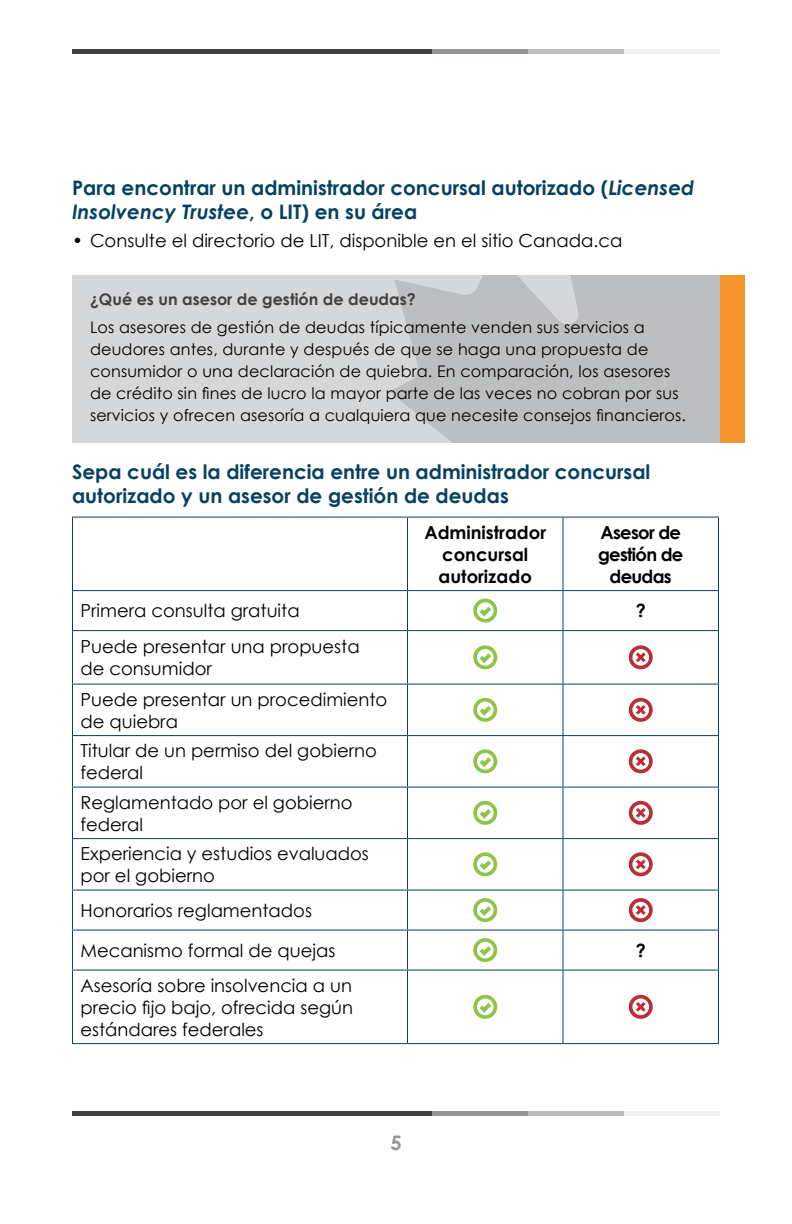
<style>
.page{position:relative;width:792px;height:1224px;background:#fff}
.page>*{position:absolute;margin:0;border:0;box-sizing:border-box;transform-origin:0 0}
.t1{font:700 20px/24px "Century Gothic";color:#064163}
.t2{font:700 20px "Century Gothic";color:#939598}
.t3{font:18px/22px "Century Gothic";color:#000}
.t4{font:700 18px/22px "Century Gothic";color:#000;text-align:center}
.t5{font:700 18px/22px "Century Gothic";letter-spacing:-.04em;color:#000;text-align:center}
.t6{font:16px/22px "Century Gothic";letter-spacing:.01em;color:#000}
.t7{font:700 16px "Century Gothic";color:#414042}
.s1{font-style:italic}
</style>
<div class="page">
<div style="left:476px;top:1111px;width:244px;height:5px;background:#f1f1f2"></div>
<div style="left:376px;top:1111px;width:248px;height:5px;background:#bcbec0"></div>
<div style="left:271px;top:1111px;width:256px;height:5px;background:#939598"></div>
<div style="left:72px;top:1111px;width:359px;height:5px;background:#414042"></div>
<div style="left:476px;top:49px;width:244px;height:5px;background:#f1f1f2"></div>
<div style="left:376px;top:49px;width:248px;height:5px;background:#bcbec0"></div>
<div style="left:271px;top:49px;width:256px;height:5px;background:#939598"></div>
<div style="left:72px;top:49px;width:359px;height:5px;background:#414042"></div>
<svg style="left:72px;top:275px;width:648px;height:168px;background:#cacccd"></svg>
<div style="left:720px;top:275px;width:24px;height:168px;background:#f7942d"></div>
<hr style="left:72px;top:517px;width:336px;height:1px;background:#064163">
<hr style="left:72px;top:518px;width:1px;height:72px;background:#064163">
<hr style="left:408px;top:517px;width:155px;height:1px;background:#064163">
<hr style="left:407px;top:518px;width:1px;height:72px;background:#064163">
<hr style="left:563px;top:517px;width:156px;height:1px;background:#064163">
<hr style="left:562px;top:518px;width:2px;height:72px;background:#064163">
<hr style="left:718px;top:518px;width:1px;height:72px;background:#064163">
<hr style="left:72px;top:590px;width:336px;height:1px;background:#064163">
<hr style="left:72px;top:591px;width:1px;height:39px;background:#064163">
<hr style="left:408px;top:590px;width:155px;height:1px;background:#064163">
<hr style="left:407px;top:591px;width:1px;height:39px;background:#064163">
<hr style="left:563px;top:590px;width:156px;height:1px;background:#064163">
<hr style="left:562px;top:591px;width:2px;height:39px;background:#064163">
<hr style="left:718px;top:591px;width:1px;height:39px;background:#064163">
<hr style="left:72px;top:630px;width:336px;height:1px;background:#064163">
<hr style="left:72px;top:631px;width:1px;height:53px;background:#064163">
<hr style="left:408px;top:630px;width:155px;height:1px;background:#064163">
<hr style="left:407px;top:631px;width:1px;height:53px;background:#064163">
<hr style="left:563px;top:630px;width:156px;height:1px;background:#064163">
<hr style="left:562px;top:631px;width:2px;height:53px;background:#064163">
<hr style="left:718px;top:631px;width:1px;height:53px;background:#064163">
<hr style="left:72px;top:684px;width:336px;height:1px;background:#064163">
<hr style="left:72px;top:685px;width:1px;height:50px;background:#064163">
<hr style="left:408px;top:684px;width:155px;height:1px;background:#064163">
<hr style="left:407px;top:685px;width:1px;height:50px;background:#064163">
<hr style="left:563px;top:684px;width:156px;height:1px;background:#064163">
<hr style="left:562px;top:685px;width:2px;height:50px;background:#064163">
<hr style="left:718px;top:685px;width:1px;height:50px;background:#064163">
<hr style="left:72px;top:735px;width:336px;height:1px;background:#064163">
<hr style="left:72px;top:736px;width:1px;height:51px;background:#064163">
<hr style="left:408px;top:735px;width:155px;height:1px;background:#064163">
<hr style="left:407px;top:736px;width:1px;height:51px;background:#064163">
<hr style="left:563px;top:735px;width:156px;height:1px;background:#064163">
<hr style="left:562px;top:736px;width:2px;height:51px;background:#064163">
<hr style="left:718px;top:736px;width:1px;height:51px;background:#064163">
<hr style="left:72px;top:787px;width:336px;height:1px;background:#064163">
<hr style="left:72px;top:788px;width:1px;height:50px;background:#064163">
<hr style="left:408px;top:787px;width:155px;height:1px;background:#064163">
<hr style="left:407px;top:788px;width:1px;height:50px;background:#064163">
<hr style="left:563px;top:787px;width:156px;height:1px;background:#064163">
<hr style="left:562px;top:788px;width:2px;height:50px;background:#064163">
<hr style="left:718px;top:788px;width:1px;height:50px;background:#064163">
<hr style="left:72px;top:838px;width:336px;height:1px;background:#064163">
<hr style="left:72px;top:839px;width:1px;height:51px;background:#064163">
<hr style="left:408px;top:838px;width:155px;height:1px;background:#064163">
<hr style="left:407px;top:839px;width:1px;height:51px;background:#064163">
<hr style="left:563px;top:838px;width:156px;height:1px;background:#064163">
<hr style="left:562px;top:839px;width:2px;height:51px;background:#064163">
<hr style="left:718px;top:839px;width:1px;height:51px;background:#064163">
<hr style="left:72px;top:890px;width:336px;height:1px;background:#064163">
<hr style="left:72px;top:891px;width:1px;height:39px;background:#064163">
<hr style="left:408px;top:890px;width:155px;height:1px;background:#064163">
<hr style="left:407px;top:891px;width:1px;height:39px;background:#064163">
<hr style="left:563px;top:890px;width:156px;height:1px;background:#064163">
<hr style="left:562px;top:891px;width:2px;height:39px;background:#064163">
<hr style="left:718px;top:891px;width:1px;height:39px;background:#064163">
<hr style="left:72px;top:930px;width:336px;height:1px;background:#064163">
<hr style="left:72px;top:931px;width:1px;height:39px;background:#064163">
<hr style="left:408px;top:930px;width:155px;height:1px;background:#064163">
<hr style="left:407px;top:931px;width:1px;height:39px;background:#064163">
<hr style="left:563px;top:930px;width:156px;height:1px;background:#064163">
<hr style="left:562px;top:931px;width:2px;height:39px;background:#064163">
<hr style="left:718px;top:931px;width:1px;height:39px;background:#064163">
<hr style="left:72px;top:970px;width:336px;height:1px;background:#064163">
<hr style="left:72px;top:971px;width:1px;height:72px;background:#064163">
<hr style="left:408px;top:970px;width:155px;height:1px;background:#064163">
<hr style="left:407px;top:971px;width:1px;height:72px;background:#064163">
<hr style="left:563px;top:970px;width:156px;height:1px;background:#064163">
<hr style="left:562px;top:971px;width:2px;height:72px;background:#064163">
<hr style="left:718px;top:971px;width:1px;height:72px;background:#064163">
<hr style="left:72px;top:1043px;width:336px;height:1px;background:#064163">
<hr style="left:408px;top:1043px;width:155px;height:1px;background:#064163">
<hr style="left:563px;top:1043px;width:156px;height:1px;background:#064163">
<svg style="left:473px;top:599px;width:24px;height:24px"></svg>
<svg style="left:473px;top:645px;width:24px;height:24px"></svg>
<svg style="left:629px;top:645px;width:24px;height:24px"></svg>
<svg style="left:473px;top:698px;width:24px;height:24px"></svg>
<svg style="left:629px;top:698px;width:24px;height:24px"></svg>
<svg style="left:473px;top:749px;width:24px;height:24px"></svg>
<svg style="left:629px;top:749px;width:24px;height:24px"></svg>
<svg style="left:473px;top:801px;width:24px;height:24px"></svg>
<svg style="left:629px;top:801px;width:24px;height:24px"></svg>
<svg style="left:473px;top:852px;width:24px;height:24px"></svg>
<svg style="left:629px;top:852px;width:24px;height:24px"></svg>
<svg style="left:473px;top:898px;width:24px;height:24px"></svg>
<svg style="left:629px;top:898px;width:24px;height:24px"></svg>
<svg style="left:473px;top:938px;width:24px;height:24px"></svg>
<svg style="left:473px;top:995px;width:24px;height:24px"></svg>
<svg style="left:629px;top:995px;width:24px;height:24px"></svg>
<p class="t1" style="left:72px;top:175px;width:624px">Para encontrar un administrador concursal autorizado (<span class="s1">Licensed<br>Insolvency Trustee</span>, o LIT) en su área</p>
<p class="t3" style="left:72px;top:229px;width:552px">• Consulte el directorio de LIT, disponible en el sitio Canada.ca</p>
<p class="t7" style="left:90px;top:287px;width:327px">¿Qué es un asesor de gestión de deudas?</p>
<p class="t6" style="left:90px;top:316px;width:598px">Los asesores de gestión de deudas típicamente venden sus servicios a deudores antes, durante y después de que se haga una propuesta de consumidor o una declaración de quiebra. En comparación, los asesores de crédito sin fines de lucro la mayor parte de las veces no cobran por sus servicios y ofrecen asesoría a cualquiera que necesite consejos financieros.</p>
<p class="t1" style="left:72px;top:458px;width:580px">Sepa cuál es la diferencia entre un administrador concursal autorizado y un asesor de gestión de deudas</p>
<p class="t4" style="left:424px;top:520px;width:123px">Administrador concursal autorizado</p>
<p class="t5" style="left:598px;top:520px;width:87px">Asesor de gestión de deudas</p>
<p class="t3" style="left:81px;top:600px;width:221px">Primera consulta gratuita</p>
<p class="t4" style="left:636px;top:599px;width:12px">?</p>
<p class="t3" style="left:80px;top:635px;width:281px">Puede presentar una propuesta de consumidor</p>
<p class="t3" style="left:80px;top:688px;width:308px">Puede presentar un procedimiento de quiebra</p>
<p class="t3" style="left:80px;top:739px;width:298px">Titular de un permiso del gobierno federal</p>
<p class="t3" style="left:80px;top:791px;width:274px">Reglamentado por el gobierno federal</p>
<p class="t3" style="left:80px;top:842px;width:290px">Experiencia y estudios evaluados por el gobierno</p>
<p class="t3" style="left:80px;top:899px;width:233px">Honorarios reglamentados</p>
<p class="t3" style="left:80px;top:939px;width:256px">Mecanismo formal de quejas</p>
<p class="t4" style="left:636px;top:939px;width:12px">?</p>
<p class="t3" style="left:80px;top:974px;width:274px;text-align:justify">Asesoría sobre insolvencia a un precio fijo bajo, ofrecida según estándares federales</p>
<p class="t2" style="left:390px;top:1127px;width:13px">5</p>
</div>
